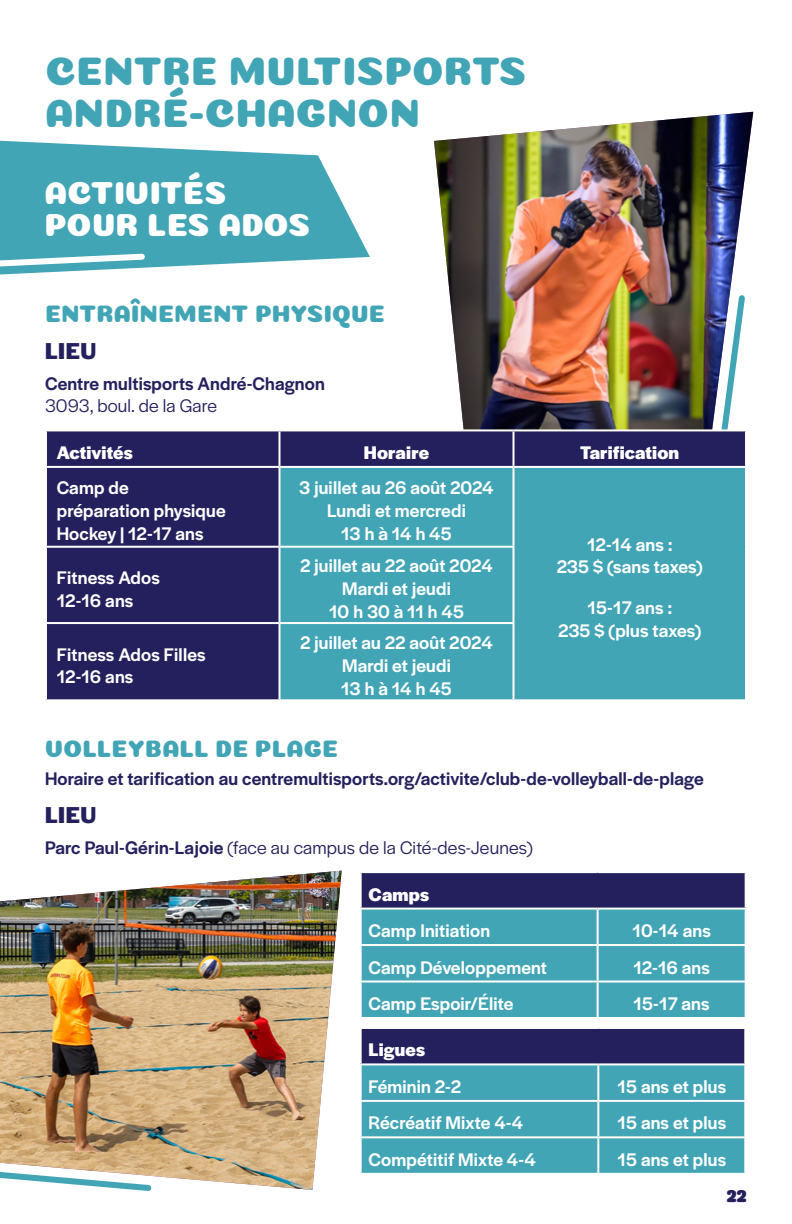
<style>
.page{position:relative;width:792px;height:1224px;background:#fff}
.page>*{position:absolute;margin:0;border:0;box-sizing:border-box;transform-origin:0 0}
.t1{font:40px/42px "Coiny";color:#42a5b6}
.t2{font:32px/32px "Coiny";color:#fff}
.t3{font:24px "Coiny";color:#42a5b6}
.t4{font:700 24px "Halyard Display";letter-spacing:.02em;color:#24205d}
.t5{font:500 19px/22.8px "Halyard Display";letter-spacing:.01em;color:#fff;text-align:center}
.t6{font:500 19px "Halyard Display";letter-spacing:.01em;color:#24205d}
.t7{font:19px "Halyard Display";letter-spacing:.01em;color:#24205d}
.t8{font:700 19px "Halyard Display";letter-spacing:.01em;color:#fff}
.t9{font:18px "Coiny";color:#24205d}
.s1{font-weight:500}
</style>
<div class="page">
<img style="left:434px;top:112px;width:319px;height:317px">
<div style="left:47px;top:431px;width:698px;height:268px;background:#24205d"></div>
<div style="left:280px;top:468px;width:465px;height:231px;background:#42a5b6"></div>
<hr style="left:278px;top:431px;width:2px;height:35px;background:#fff">
<hr style="left:512px;top:431px;width:2px;height:35px;background:#fff">
<hr style="left:45px;top:466px;width:235px;height:2px;background:#fff">
<hr style="left:280px;top:466px;width:234px;height:2px;background:#fff">
<hr style="left:278px;top:468px;width:2px;height:78px;background:#fff">
<hr style="left:514px;top:466px;width:233px;height:2px;background:#fff">
<hr style="left:512px;top:468px;width:2px;height:78px;background:#fff">
<hr style="left:45px;top:546px;width:235px;height:2px;background:#fff">
<hr style="left:280px;top:546px;width:234px;height:2px;background:#fff">
<hr style="left:278px;top:548px;width:2px;height:74px;background:#fff">
<hr style="left:512px;top:548px;width:2px;height:74px;background:#fff">
<hr style="left:45px;top:622px;width:235px;height:2px;background:#fff">
<hr style="left:280px;top:622px;width:234px;height:2px;background:#fff">
<hr style="left:278px;top:624px;width:2px;height:75px;background:#fff">
<hr style="left:512px;top:624px;width:2px;height:75px;background:#fff">
<div style="left:361px;top:872px;width:385px;height:37px;background:#24205d"></div>
<div style="left:362px;top:910px;width:383px;height:107px;background:#42a5b6"></div>
<hr style="left:597px;top:910px;width:2px;height:34px;background:#fff">
<hr style="left:597px;top:946px;width:2px;height:35px;background:#fff">
<hr style="left:597px;top:983px;width:2px;height:34px;background:#fff">
<hr style="left:360px;top:871px;width:238px;height:2px;background:#fff">
<hr style="left:360px;top:873px;width:2px;height:35px;background:#fff">
<hr style="left:598px;top:871px;width:149px;height:2px;background:#fff">
<hr style="left:745px;top:873px;width:2px;height:35px;background:#fff">
<hr style="left:360px;top:908px;width:238px;height:2px;background:#fff">
<hr style="left:598px;top:908px;width:149px;height:2px;background:#fff">
<hr style="left:360px;top:944px;width:238px;height:2px;background:#fff">
<hr style="left:598px;top:944px;width:149px;height:2px;background:#fff">
<hr style="left:360px;top:981px;width:238px;height:2px;background:#fff">
<hr style="left:598px;top:981px;width:149px;height:2px;background:#fff">
<div style="left:361px;top:1028px;width:384px;height:36px;background:#24205d"></div>
<div style="left:362px;top:1065px;width:382px;height:108px;background:#42a5b6"></div>
<hr style="left:360px;top:1027px;width:238px;height:2px;background:#fff">
<hr style="left:360px;top:1029px;width:2px;height:34px;background:#fff">
<hr style="left:598px;top:1027px;width:148px;height:2px;background:#fff">
<hr style="left:744px;top:1029px;width:2px;height:34px;background:#fff">
<hr style="left:360px;top:1063px;width:238px;height:2px;background:#fff">
<hr style="left:598px;top:1063px;width:148px;height:2px;background:#fff">
<hr style="left:597px;top:1065px;width:2px;height:35px;background:#fff">
<hr style="left:360px;top:1100px;width:238px;height:2px;background:#fff">
<hr style="left:598px;top:1100px;width:148px;height:2px;background:#fff">
<hr style="left:597px;top:1102px;width:2px;height:34px;background:#fff">
<hr style="left:360px;top:1136px;width:238px;height:2px;background:#fff">
<hr style="left:598px;top:1136px;width:148px;height:2px;background:#fff">
<hr style="left:597px;top:1138px;width:2px;height:35px;background:#fff">
<svg style="left:0;top:141px;width:370px;height:127px;fill:#42a5b6"></svg>
<svg style="left:0;top:250px;width:148px;height:25px"></svg>
<img style="left:0;top:871px;width:342px;height:319px">
<h1 class="t1" style="left:45px;top:50px;width:483px">CENTRE MULTISPORTS<br>ANDRÉ-CHAGNON</h1>
<h2 class="t2" style="left:44px;top:177px;width:267px">ACTIVITÉS<br>POUR LES ADOS</h2>
<p class="t3" style="left:45px;top:299px;width:341px">ENTRAÎNEMENT PHYSIQUE</p>
<p class="t4" style="left:45px;top:334px;width:53px">LIEU</p>
<p class="t6" style="left:45px;top:371px;width:281px">Centre multisports André-Chagnon</p>
<p class="t7" style="left:45px;top:393px;width:173px">3093, boul. de la Gare</p>
<p class="t8" style="left:57px;top:439px;width:78px">Activités</p>
<p class="t8" style="left:364px;top:439px;width:67px">Horaire</p>
<p class="t8" style="left:580px;top:439px;width:101px">Tarification</p>
<p class="t5" style="left:57px;top:476px;width:170px;text-align:left">Camp de préparation physique<br>Hockey | 12-17 ans</p>
<p class="t5" style="left:299px;top:476px;width:196px">3 juillet au 26 août 2024<br>Lundi et mercredi<br>13 h à 14 h 45</p>
<p class="t5" style="left:557px;top:532px;width:148px">12-14 ans :<br>235 $ (sans taxes)</p>
<p class="t5" style="left:558px;top:595px;width:145px">15-17 ans :<br>235 $ (plus taxes)</p>
<p class="t5" style="left:57px;top:565px;width:105px;text-align:left">Fitness Ados<br>12-16 ans</p>
<p class="t5" style="left:300px;top:554px;width:194px">2 juillet au 22 août 2024<br>Mardi et jeudi<br>10 h 30 à 11 h 45</p>
<p class="t5" style="left:57px;top:642px;width:150px;text-align:left">Fitness Ados Filles<br>12-16 ans</p>
<p class="t5" style="left:300px;top:630px;width:194px">2 juillet au 22 août 2024<br>Mardi et jeudi<br>13 h à 14 h 45</p>
<p class="t3" style="left:45px;top:735px;width:295px">VOLLEYBALL DE PLAGE</p>
<p class="t6" style="left:45px;top:765px;width:660px">Horaire et tarification au centremultisports.org/activite/club-de-volleyball-de-plage</p>
<p class="t4" style="left:45px;top:798px;width:53px">LIEU</p>
<p class="t7" style="left:45px;top:834px;width:489px"><span class="s1">Parc Paul-Gérin-Lajoie</span> (face au campus de la Cité-des-Jeunes)</p>
<p class="t8" style="left:369px;top:881px;width:62px">Camps</p>
<p class="t5" style="left:369px;top:918px;width:123px">Camp Initiation</p>
<p class="t5" style="left:632px;top:918px;width:80px">10-14 ans</p>
<p class="t5" style="left:369px;top:955px;width:180px">Camp Développement</p>
<p class="t5" style="left:633px;top:955px;width:78px">12-16 ans</p>
<p class="t5" style="left:369px;top:991px;width:146px">Camp Espoir/Élite</p>
<p class="t5" style="left:634px;top:991px;width:78px">15-17 ans</p>
<p class="t8" style="left:369px;top:1036px;width:58px">Ligues</p>
<p class="t5" style="left:369px;top:1074px;width:94px">Féminin 2-2</p>
<p class="t5" style="left:617px;top:1074px;width:110px">15 ans et plus</p>
<p class="t5" style="left:369px;top:1111px;width:156px">Récréatif Mixte 4-4</p>
<p class="t5" style="left:617px;top:1111px;width:110px">15 ans et plus</p>
<p class="t5" style="left:369px;top:1147px;width:169px">Compétitif Mixte 4-4</p>
<p class="t5" style="left:617px;top:1147px;width:110px">15 ans et plus</p>
<p class="t9" style="left:726px;top:1185px;width:22px">22</p>
</div>
